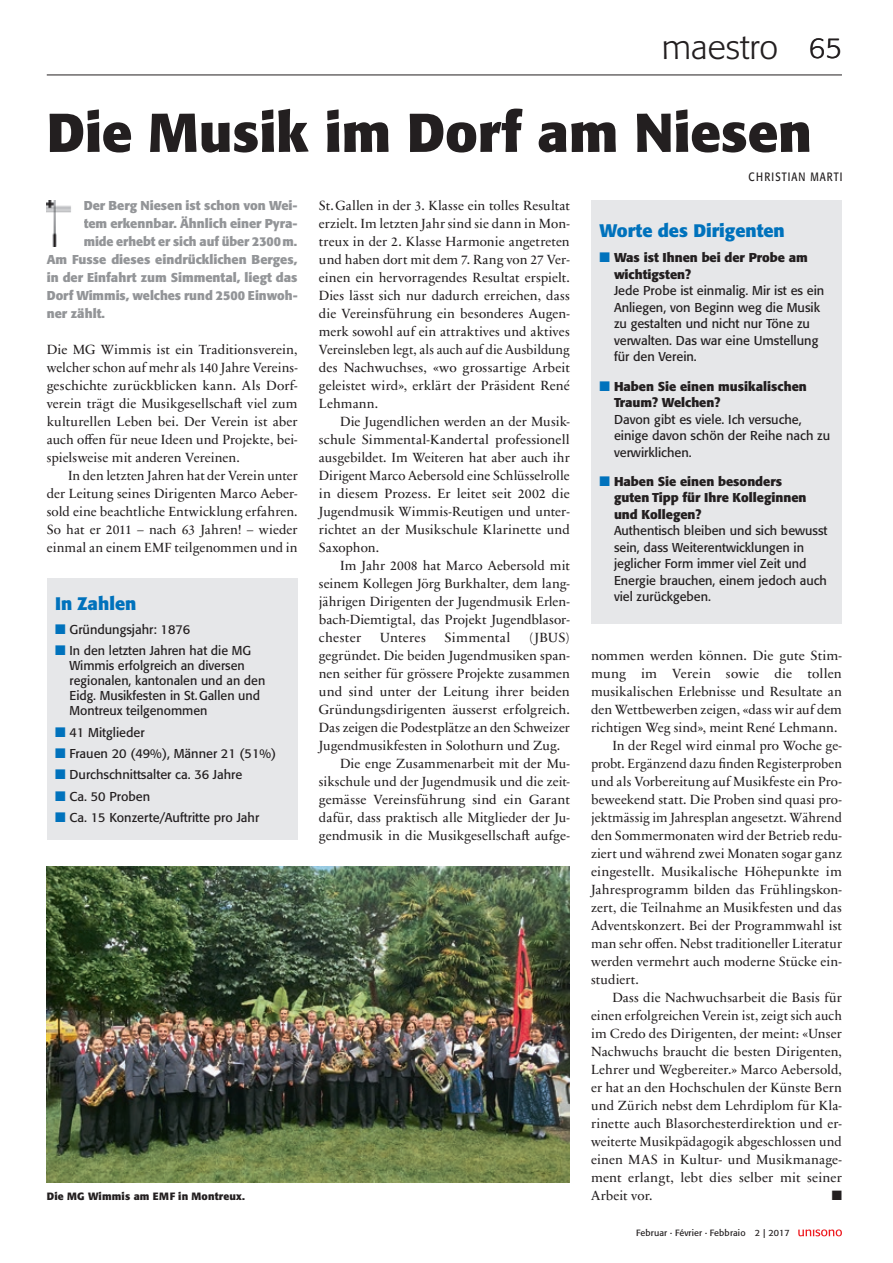
<style>
.page{position:relative;width:893px;height:1263px;background:#fff}
.page>*{position:absolute;margin:0;border:0;box-sizing:border-box;transform-origin:0 0}
.t1{font:700 54px "Formata Pro";color:#231f20}
.t2{font:300 34.5px "Formata Pro";color:#231f20}
.t3{font:700 18px "Formata Pro";color:#0072bc}
.t4{font:13.5px/18px "Sabon Next LT Pro";letter-spacing:.005em;color:#231f20;text-align:justify}
.t5{font:13.5px "Zapf Dingbats";color:#231f20}
.t6{font:12.75px/16.5px "Formata Pro";color:#231f20}
.t7{font:700 12.75px "Formata Pro";color:#939598}
.t8{font:700 12.75px/16.5px "Formata Pro";color:#231f20}
.t9{font:12px "Formata Pro";letter-spacing:.11em;color:#231f20;scale:.82 1}
.t10{font:700 10.5px "Formata Pro";letter-spacing:.015em;color:#231f20}
.t11{font:9px "Formata Pro";letter-spacing:.015em;color:#231f20}
.s1{font-size:28.5px}
.s2{color:#0072bc}
</style>
<div class="page">
<hr style="left:47px;top:75px;width:795px;height:1px;background:#231f20">
<svg style="left:798px;top:1229px;width:44px;height:7px"></svg>
<img style="left:47px;top:201px;width:24px;height:45px">
<div style="left:591px;top:201px;width:251px;height:423px;background:#e6e7e9"></div>
<img style="left:47px;top:867px;width:523px;height:315px">
<div style="left:47px;top:579px;width:251px;height:261px;background:#e6e7e9"></div>
<h2 class="t2" style="left:662px;top:26px;width:182px">maestro <span class="s1">65</span></h2>
<h1 class="t1" style="left:47px;top:98px;width:767px">Die Musik im Dorf am Niesen</h1>
<p class="t9" style="left:749px;top:169px;width:116px">CHRISTIAN MARTI</p>
<p class="t7" style="left:84px;top:197px;width:215px">Der Berg Niesen ist schon von Wei-</p>
<p class="t7" style="left:84px;top:215px;width:215px">tem erkennbar. Ähnlich einer Pyra-</p>
<p class="t7" style="left:84px;top:233px;width:215px">mide erhebt er sich auf über 2300m.</p>
<p class="t7" style="left:47px;top:251px;width:252px">Am Fusse dieses eindrücklichen Berges,</p>
<p class="t7" style="left:47px;top:269px;width:252px">in der Einfahrt zum Simmental, liegt das</p>
<p class="t7" style="left:47px;top:287px;width:252px">Dorf Wimmis, welches rund 2500 Einwoh-</p>
<p class="t7" style="left:47px;top:305px;width:60px">ner zählt.</p>
<p class="t4" style="left:47px;top:340px;width:252px">Die MG Wimmis ist ein Traditionsverein, welcher schon auf mehr als 140 Jahre Vereins&shy;geschichte zurückblicken kann. Als Dorf&shy;verein trägt die Musikgesellschaft viel zum kulturellen Leben bei. Der Verein ist aber auch offen für neue Ideen und Projekte, bei&shy;spielsweise mit anderen Vereinen.</p>
<p class="t4" style="left:47px;top:466px;width:252px;text-indent:21px">In den letzten Jahren hat der Verein unter der Leitung seines Dirigenten Marco Aeber&shy;sold eine beachtliche Entwicklung erfahren.<br>So hat er 2011 – nach 63 Jahren! – wieder einmal an einem EMF teilgenommen und in</p>
<p class="t4" style="left:319px;top:196px;width:252px">St.Gallen in der 3. Klasse ein tolles Resultat erzielt. Im letzten Jahr sind sie dann in Mon&shy;treux in der 2. Klasse Harmonie angetreten und haben dort mit dem 7. Rang von 27 Ver&shy;einen ein hervorragendes Resultat erspielt.<br>Dies lässt sich nur dadurch erreichen, dass die Vereinsführung ein besonderes Augen&shy;merk sowohl auf ein attraktives und aktives Vereinsleben legt, als auch auf die Ausbildung des Nachwuchses, «wo grossartige Arbeit geleistet wird», erklärt der Präsident René Lehmann.</p>
<p class="t4" style="left:319px;top:412px;width:252px;text-indent:21px">Die Jugendlichen werden an der Musik&shy;schule Simmental-Kandertal professionell ausgebildet. Im Weiteren hat aber auch ihr Dirigent Marco Aebersold eine Schlüsselrolle in diesem Prozess. Er leitet seit 2002 die Jugendmusik Wimmis-Reutigen und unter&shy;richtet an der Musikschule Klarinette und Saxophon.</p>
<p class="t4" style="left:319px;top:556px;width:252px;text-indent:21px">Im Jahr 2008 hat Marco Aebersold mit seinem Kollegen Jörg Burkhalter, dem lang&shy;jährigen Dirigenten der Jugendmusik Erlen&shy;bach-Diemtigtal, das Projekt Jugendblasor&shy;chester</p>
<h3 class="t3" style="left:600px;top:219px;width:187px">Worte des Dirigenten</h3>
<p class="t8" style="left:614px;top:249px;width:195px;text-indent:-14px"><span class="s2">■</span> Was ist Ihnen bei der Probe am wichtigsten?</p>
<p class="t6" style="left:614px;top:282px;width:212px">Jede Probe ist einmalig. Mir ist es ein<br>Anliegen, von Beginn weg die Musik zu gestalten und nicht nur Töne zu verwalten. Das war eine Umstellung für den Verein.</p>
<p class="t8" style="left:614px;top:378px;width:194px;text-indent:-14px"><span class="s2">■</span> Haben Sie einen musikalischen<br>Traum? Welchen?</p>
<p class="t6" style="left:614px;top:411px;width:218px">Davon gibt es viele. Ich versuche, einige davon schön der Reihe nach zu verwirklichen.</p>
<p class="t8" style="left:614px;top:473px;width:194px;text-indent:-14px"><span class="s2">■</span> Haben Sie einen besonders guten Tipp für Ihre Kolleginnen und Kollegen?</p>
<p class="t6" style="left:614px;top:522px;width:215px">Authentisch bleiben und sich bewusst sein, dass Weiterentwicklungen in jeglicher Form immer viel Zeit und<br>Energie brauchen, einem jedoch auch viel zurückgeben.</p>
<h3 class="t3" style="left:55px;top:592px;width:83px">In Zahlen</h3>
<p class="t6" style="left:55px;top:621px;width:137px"><span class="s2">■</span> Gründungsjahr: 1876</p>
<p class="t6" style="left:70px;top:643px;width:197px;line-height:15px;text-indent:-14px"><span class="s2">■</span> In den letzten Jahren hat die MG<br>Wimmis erfolgreich an diversen regionalen, kantonalen und an den<br>Eidg. Musikfesten in St.Gallen und<br>Montreux teilgenommen</p>
<p class="t6" style="left:55px;top:724px;width:91px"><span class="s2">■</span> 41 Mitglieder</p>
<p class="t6" style="left:55px;top:745px;width:222px"><span class="s2">■</span> Frauen 20 (49%), Männer 21 (51%)</p>
<p class="t6" style="left:55px;top:767px;width:189px"><span class="s2">■</span> Durchschnittsalter ca. 36 Jahre</p>
<p class="t6" style="left:55px;top:788px;width:97px"><span class="s2">■</span> Ca. 50 Proben</p>
<p class="t6" style="left:55px;top:809px;width:205px"><span class="s2">■</span> Ca. 15 Konzerte/Auftritte pro Jahr</p>
<p class="t4" style="left:380px;top:628px;width:48px">Unteres</p>
<p class="t4" style="left:445px;top:628px;width:67px">Simmental</p>
<p class="t4" style="left:529px;top:628px;width:42px">(JBUS)</p>
<p class="t4" style="left:319px;top:646px;width:252px">gegründet. Die beiden Jugendmusiken span-</p>
<p class="t4" style="left:319px;top:664px;width:252px">nen seither für grössere Projekte zusammen</p>
<p class="t4" style="left:319px;top:682px;width:252px">und sind unter der Leitung ihrer beiden</p>
<p class="t4" style="left:319px;top:700px;width:252px">Gründungsdirigenten äusserst erfolgreich.</p>
<p class="t4" style="left:319px;top:718px;width:252px">Das zeigen die Podestplätze an den Schweizer</p>
<p class="t4" style="left:319px;top:736px;width:243px">Jugendmusikfesten in Solothurn und Zug.</p>
<p class="t4" style="left:340px;top:754px;width:231px">Die enge Zusammenarbeit mit der Mu-</p>
<p class="t4" style="left:319px;top:772px;width:252px">sikschule und der Jugendmusik und die zeit-</p>
<p class="t4" style="left:319px;top:790px;width:252px">gemässe Vereinsführung sind ein Garant</p>
<p class="t4" style="left:319px;top:808px;width:252px">dafür, dass praktisch alle Mitglieder der Ju-</p>
<p class="t4" style="left:319px;top:826px;width:252px">gendmusik in die Musikgesellschaft aufge-</p>
<p class="t4" style="left:591px;top:646px;width:252px">nommen werden können. Die gute Stim-</p>
<p class="t4" style="left:591px;top:664px;width:252px">mung im Verein sowie die tollen</p>
<p class="t4" style="left:591px;top:682px;width:252px">musikalischen Erlebnisse und Resultate an</p>
<p class="t4" style="left:591px;top:700px;width:252px">den Wettbewerben zeigen, «dass wir auf dem</p>
<p class="t4" style="left:591px;top:718px;width:248px">richtigen Weg sind», meint René Lehmann.</p>
<p class="t4" style="left:612px;top:736px;width:231px">In der Regel wird einmal pro Woche ge-</p>
<p class="t4" style="left:591px;top:754px;width:252px">probt. Ergänzend dazu finden Registerproben</p>
<p class="t4" style="left:591px;top:772px;width:252px">und als Vorbereitung auf Musikfeste ein Pro-</p>
<p class="t4" style="left:591px;top:790px;width:252px">beweekend statt. Die Proben sind quasi pro-</p>
<p class="t4" style="left:591px;top:808px;width:252px">jektmässig im Jahresplan angesetzt. Während</p>
<p class="t4" style="left:591px;top:826px;width:252px">den Sommermonaten wird der Betrieb redu-</p>
<p class="t4" style="left:591px;top:844px;width:252px">ziert und während zwei Monaten sogar ganz</p>
<p class="t4" style="left:591px;top:862px;width:252px">eingestellt. Musikalische Höhepunkte im</p>
<p class="t4" style="left:591px;top:880px;width:252px">Jahresprogramm bilden das Frühlingskon-</p>
<p class="t4" style="left:591px;top:898px;width:252px">zert, die Teilnahme an Musikfesten und das</p>
<p class="t4" style="left:591px;top:916px;width:252px">Adventskonzert. Bei der Programmwahl ist</p>
<p class="t4" style="left:591px;top:934px;width:252px">man sehr offen. Nebst traditioneller Literatur</p>
<p class="t4" style="left:591px;top:952px;width:252px">werden vermehrt auch moderne Stücke ein-</p>
<p class="t4" style="left:591px;top:970px;width:49px">studiert.</p>
<p class="t4" style="left:612px;top:988px;width:231px">Dass die Nachwuchsarbeit die Basis für</p>
<p class="t4" style="left:591px;top:1006px;width:252px">einen erfolgreichen Verein ist, zeigt sich auch</p>
<p class="t4" style="left:591px;top:1024px;width:252px">im Credo des Dirigenten, der meint: «Unser</p>
<p class="t4" style="left:591px;top:1042px;width:252px">Nachwuchs braucht die besten Dirigenten,</p>
<p class="t4" style="left:591px;top:1060px;width:252px">Lehrer und Wegbereiter.» Marco Aebersold,</p>
<p class="t4" style="left:591px;top:1078px;width:252px">er hat an den Hochschulen der Künste Bern</p>
<p class="t4" style="left:591px;top:1096px;width:252px">und Zürich nebst dem Lehrdiplom für Kla-</p>
<p class="t4" style="left:591px;top:1114px;width:252px">rinette auch Blasorchesterdirektion und er-</p>
<p class="t4" style="left:591px;top:1132px;width:252px">weiterte Musikpädagogik abgeschlossen und</p>
<p class="t4" style="left:591px;top:1150px;width:252px">einen MAS in Kultur- und Musikmanage-</p>
<p class="t4" style="left:591px;top:1168px;width:252px">ment erlangt, lebt dies selber mit seiner</p>
<p class="t4" style="left:591px;top:1186px;width:63px">Arbeit vor.</p>
<p class="t5" style="left:832px;top:1189px;width:12px">■</p>
<p class="t10" style="left:47px;top:1190px;width:200px">Die MG Wimmis am EMF in Montreux.</p>
<p class="t11" style="left:636px;top:1227px;width:155px">Februar · Février · Febbraio 2 | 2017</p>
</div>
